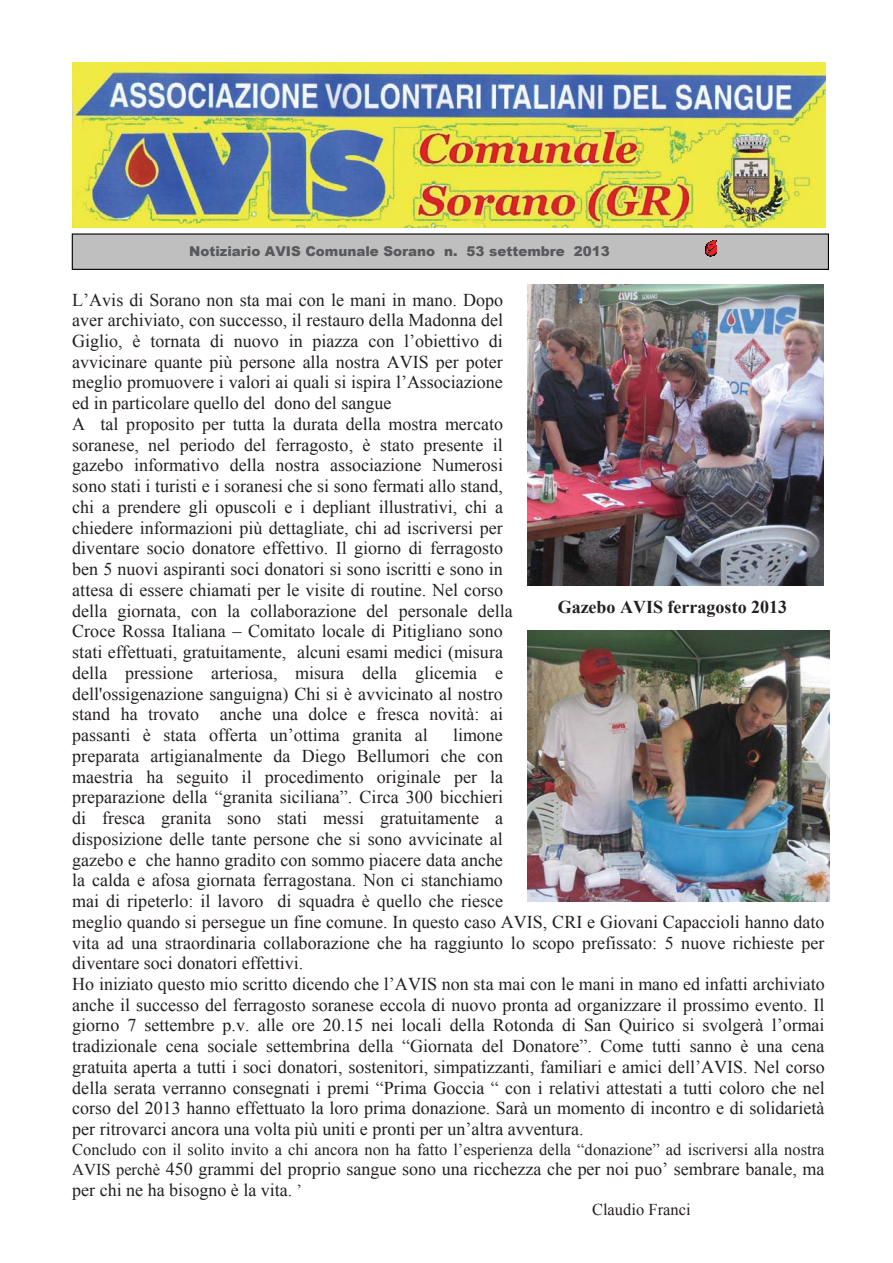
<style>
.page{position:relative;width:893px;height:1263px;background:#fff}
.page>*{position:absolute;margin:0;border:0;box-sizing:border-box;transform-origin:0 0}
.t1{font:18px/20.7px "Times New Roman";color:#231f20}
.t2{font:700 18px "Times New Roman";color:#231f20}
.t3{font:16.5px "Times New Roman";color:#231f20}
.t4{font:900 13.5px "Arial";color:#58595b}
.s1{font-size:16.5px}
</style>
<div class="page">
<img style="left:72px;top:62px;width:753px;height:165px">
<div style="left:72px;top:234px;width:756px;height:35px;background:#c0bfc0"></div>
<div style="left:72px;top:233px;width:757px;height:37px;border:1px solid #010202"></div>
<svg style="left:705px;top:240px;width:12px;height:17px"></svg>
<img style="left:527px;top:285px;width:297px;height:300px">
<img style="left:527px;top:630px;width:302px;height:272px">
<p class="t4" style="left:189px;top:241px;width:422px">Notiziario AVIS Comunale Sorano n. 53 settembre 2013</p>
<p class="t1" style="left:72px;top:289px;width:442px">L’Avis di Sorano non sta mai con le mani in mano. Dopo aver archiviato, con successo, il restauro della Madonna del Giglio, è tornata di nuovo in piazza con l’obiettivo di avvicinare quante più persone alla nostra AVIS per poter meglio promuovere i valori ai quali si ispira l’Associazione ed in particolare quello del dono del sangue<br>A tal proposito per tutta la durata della mostra mercato soranese, nel periodo del ferragosto, è stato presente il gazebo informativo della nostra associazione Numerosi sono stati i turisti e i soranesi che si sono fermati allo stand, chi a prendere gli opuscoli e i depliant illustrativi, chi a chiedere informazioni più dettagliate, chi ad iscriversi per diventare socio donatore effettivo. Il giorno di ferragosto ben 5 nuovi aspiranti soci donatori si sono iscritti e sono in attesa di essere chiamati per le visite di routine. Nel corso della giornata, con la collaborazione del personale della Croce Rossa Italiana – Comitato locale di Pitigliano sono stati effettuati, gratuitamente, alcuni esami medici (misura della pressione arteriosa, misura della glicemia e dell'ossigenazione sanguigna) Chi si è avvicinato al nostro stand ha trovato anche una dolce e fresca novità: ai passanti è stata offerta un’ottima granita al</p>
<p class="t2" style="left:558px;top:597px;width:231px">Gazebo AVIS ferragosto 2013</p>
<p class="t1" style="left:72px;top:725px;width:754px;text-indent:381px">limone<br>preparata artigianalmente da Diego Bellumori che con<br>maestria ha seguito il procedimento originale per la<br>preparazione della “granita siciliana”. Circa 300 bicchieri<br>di fresca granita sono stati messi gratuitamente a<br>disposizione delle tante persone che si sono avvicinate al<br>gazebo e che hanno gradito con sommo piacere data anche<br>la calda e afosa giornata ferragostana. Non ci stanchiamo<br>mai di ripeterlo: il lavoro di squadra è quello che riesce<br>meglio quando si persegue un fine comune. In questo caso AVIS, CRI e Giovani Capaccioli hanno dato vita ad una straordinaria collaborazione che ha raggiunto lo scopo prefissato: 5 nuove richieste per diventare soci donatori effettivi.<br>Ho iniziato questo mio scritto dicendo che l’AVIS non sta mai con le mani in mano ed infatti archiviato anche il successo del ferragosto soranese eccola di nuovo pronta ad organizzare il prossimo evento. Il giorno 7 settembre p.v. alle ore 20.15 nei locali della Rotonda di San Quirico si svolgerà l’ormai tradizionale cena sociale settembrina della “Giornata del Donatore”. Come tutti sanno è una cena gratuita aperta a tutti i soci donatori, sostenitori, simpatizzanti, familiari e amici dell’AVIS. Nel corso della serata verranno consegnati i premi “Prima Goccia “ con i relativi attestati a tutti coloro che nel corso del 2013 hanno effettuato la loro prima donazione. Sarà un momento di incontro e di solidarietà per ritrovarci ancora una volta più uniti e pronti per un’altra avventura.</p>
<p class="t3" style="left:72px;top:1140px;width:754px">Concludo con il solito invito a chi ancora non ha fatto l’esperienza della “donazione” ad iscriversi alla nostra</p>
<p class="t1" style="left:72px;top:1158px;width:754px"><span class="s1">AVIS perchè</span> 450 grammi del proprio sangue sono una ricchezza che per noi puo’ sembrare banale, ma per chi ne ha bisogno è la vita. <span class="s1">’</span></p>
<p class="t3" style="left:592px;top:1200px;width:100px">Claudio Franci</p>
</div>
